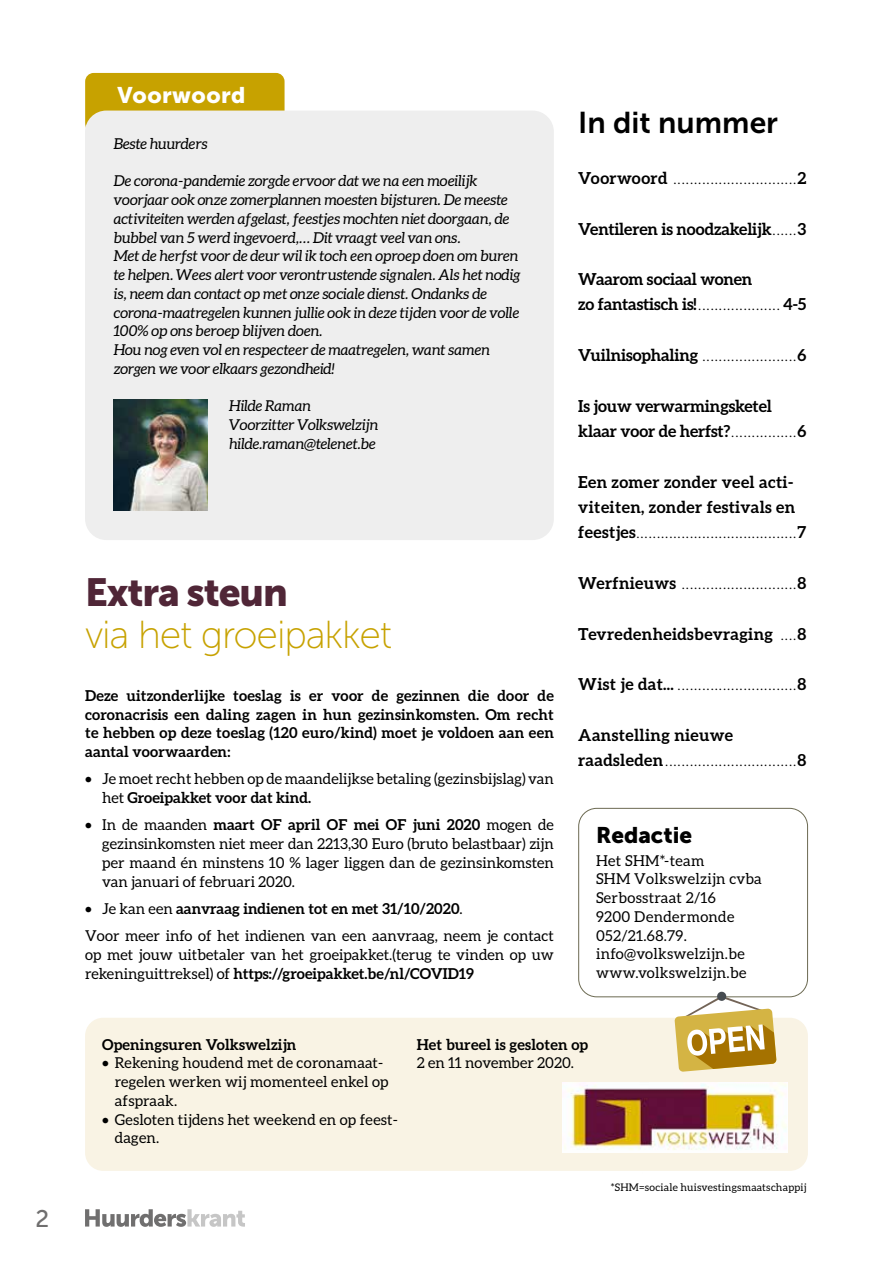
<style>
.page{position:relative;width:893px;height:1263px;background:#fff}
.page>*{position:absolute;margin:0;border:0;box-sizing:border-box;transform-origin:0 0}
.t1{font:39px "Museo Sans 100";letter-spacing:-.03em;color:#c7a200}
.t2{font:39px "Museo Sans 900";letter-spacing:-.03em;color:#502637}
.t3{font:30px "Museo Sans 700";color:#000}
.t4{font:24px "Museo Sans 500";color:#706f6f}
.t5{font:22.5px "Museo Sans 900";letter-spacing:.02em;color:#fff}
.t6{font:22.5px "Museo Sans 900";color:#000}
.t7{font:700 16.5px/25.2px "Aleo";letter-spacing:.005em;color:#000}
.t8{font:300 16.5px/25.2px "Aleo";color:#000}
.t9{font:15px/18.8px "Aleo";color:#000}
.t10{font:italic 15px/18.8px "Aleo";letter-spacing:-.01em;color:#000}
.t11{font:700 15px/18.8px "Aleo";letter-spacing:.01em;color:#000;text-align:justify}
.t12{font:15px/18.8px "Aleo";letter-spacing:.02em;color:#000}
.t13{font:10.5px "Aleo";letter-spacing:.02em;color:#000}
.s1{font-weight:700}
.s2{font-weight:300}
</style>
<div class="page">
<svg style="left:85px;top:1209px;width:160px;height:18px"></svg>
<div style="left:85px;top:73px;width:200px;height:55px;background:#c7a200"></div>
<div style="left:85px;top:111px;width:469px;height:429px;background:#eee;border-radius:21px"></div>
<div style="left:578px;top:808px;width:230px;height:189px;border:1px solid #6c6a52;border-radius:18px"></div>
<img style="left:113px;top:399px;width:95px;height:112px">
<div style="left:85px;top:1018px;width:723px;height:153px;background:#f9f3e4;border-radius:18px"></div>
<svg style="left:674px;top:996px;width:102px;height:76px"></svg>
<div style="left:717px;top:991px;width:9px;height:10px;background:#474c51;border-radius:50%"></div>
<img style="left:563px;top:1083px;width:225px;height:69px">
<h3 class="t4" style="left:36px;top:1205px;width:15px">2</h3>
<h3 class="t5" style="left:118px;top:82px;width:130px">Voorwoord</h3>
<p class="t10" style="left:114px;top:134px;width:95px">Beste huurders</p>
<p class="t10" style="left:114px;top:171px;width:408px">De corona-pandemie zorgde ervoor dat we na een moeilijk voorjaar ook onze zomerplannen moesten bijsturen. De meeste activiteiten werden afgelast, feestjes mochten niet doorgaan, de bubbel van 5 werd ingevoerd,… Dit vraagt veel van ons.<br>Met de herfst voor de deur wil ik toch een oproep doen om buren te helpen. Wees alert voor verontrustende signalen. Als het nodig is, neem dan contact op met onze sociale dienst. Ondanks de corona-maatregelen kunnen jullie ook in deze tijden voor de volle 100% op ons beroep blijven doen.<br>Hou nog even vol en respecteer de maatregelen, want samen zorgen we voor elkaars gezondheid!</p>
<p class="t10" style="left:229px;top:396px;width:151px">Hilde Raman<br>Voorzitter Volkswelzijn hilde.raman@telenet.be</p>
<h1 class="t2" style="left:85px;top:570px;width:204px">Extra steun</h1>
<h1 class="t1" style="left:85px;top:614px;width:308px">via het groeipakket</h1>
<p class="t11" style="left:85px;top:686px;width:470px">Deze uitzonderlijke toeslag is er voor de gezinnen die door de coronacrisis een daling zagen in hun gezinsinkomsten. Om recht te hebben op deze toeslag (120 euro/kind) moet je voldoen aan een aantal voorwaarden:</p>
<p class="t9" style="left:102px;top:769px;width:453px;text-indent:-17px">• Je moet recht hebben op de maandelijkse betaling (gezinsbijslag) van het <span class="s1">Groeipakket voor dat kind.</span></p>
<p class="t9" style="left:102px;top:815px;width:453px;text-align:justify;text-indent:-17px">• In de maanden <span class="s1">maart OF april OF mei OF juni 2020</span> mogen de gezinsinkomsten niet meer dan 2213,30 Euro (bruto belastbaar) zijn per maand én minstens 10 % lager liggen dan de gezinsinkomsten van januari of februari 2020.</p>
<p class="t9" style="left:85px;top:895px;width:470px;line-height:27.3px">• Je kan een <span class="s1">aanvraag indienen tot en met 31/10/2020</span>.<br>Voor meer info of het indienen van een aanvraag, neem je contact</p>
<p class="t9" style="left:85px;top:945px;width:470px">op met jouw uitbetaler van het groeipakket.(terug te vinden op uw rekeninguittreksel) of <span class="s1">https://groeipakket.be/nl/COVID19</span></p>
<h2 class="t3" style="left:578px;top:106px;width:201px">In dit nummer</h2>
<p class="t8" style="left:578px;top:165px;width:229px"><span class="s1">Voorwoord</span> ..............................<span class="s1">2</span></p>
<p class="t7" style="left:578px;top:216px;width:229px">Ventileren is noodzakelijk<span class="s2">......</span>3</p>
<p class="t7" style="left:578px;top:266px;width:229px">Waarom sociaal wonen<br>zo fantastisch is!<span class="s2">....................</span> 4-5</p>
<p class="t8" style="left:578px;top:343px;width:229px"><span class="s1">Vuilnisophaling</span> .......................<span class="s1">6</span></p>
<p class="t7" style="left:578px;top:393px;width:229px">Is jouw verwarmingsketel klaar voor de herfst?<span class="s2">................</span>6</p>
<p class="t7" style="left:578px;top:469px;width:229px">Een zomer zonder veel acti&shy;viteiten, zonder festivals en feestjes<span class="s2">.......................................</span>7</p>
<p class="t8" style="left:578px;top:571px;width:229px"><span class="s1">Werfnieuws</span> ............................<span class="s1">8</span></p>
<p class="t7" style="left:578px;top:621px;width:229px">Tevredenheidsbevraging <span class="s2">....</span>8</p>
<p class="t8" style="left:578px;top:672px;width:229px"><span class="s1">Wist je dat...</span> .............................<span class="s1">8</span></p>
<p class="t8" style="left:578px;top:723px;width:229px"><span class="s1">Aanstelling nieuwe raadsleden</span>................................<span class="s1">8</span></p>
<h3 class="t6" style="left:596px;top:822px;width:98px">Redactie</h3>
<p class="t12" style="left:596px;top:851px;width:167px">Het SHM*-team<br>SHM Volkswelzijn cvba<br>Serbosstraat 2/16<br>9200 Dendermonde<br>052/21.68.79. info@volkswelzijn.be www.volkswelzijn.be</p>
<p class="t11" style="left:102px;top:1035px;width:196px">Openingsuren Volkswelzijn</p>
<p class="t9" style="left:115px;top:1053px;width:275px;text-indent:-13px">• Rekening houdend met de coronamaat&shy;regelen werken wij momenteel enkel op afspraak.</p>
<p class="t9" style="left:115px;top:1110px;width:285px;text-indent:-13px">• Gesloten tijdens het weekend en op feest&shy;dagen.</p>
<p class="t11" style="left:417px;top:1035px;width:173px">Het bureel is gesloten op</p>
<p class="t9" style="left:417px;top:1053px;width:159px">2 en 11 november 2020.</p>
<p class="t13" style="left:611px;top:1181px;width:197px">*SHM=sociale huisvestingsmaatschappij</p>
</div>
